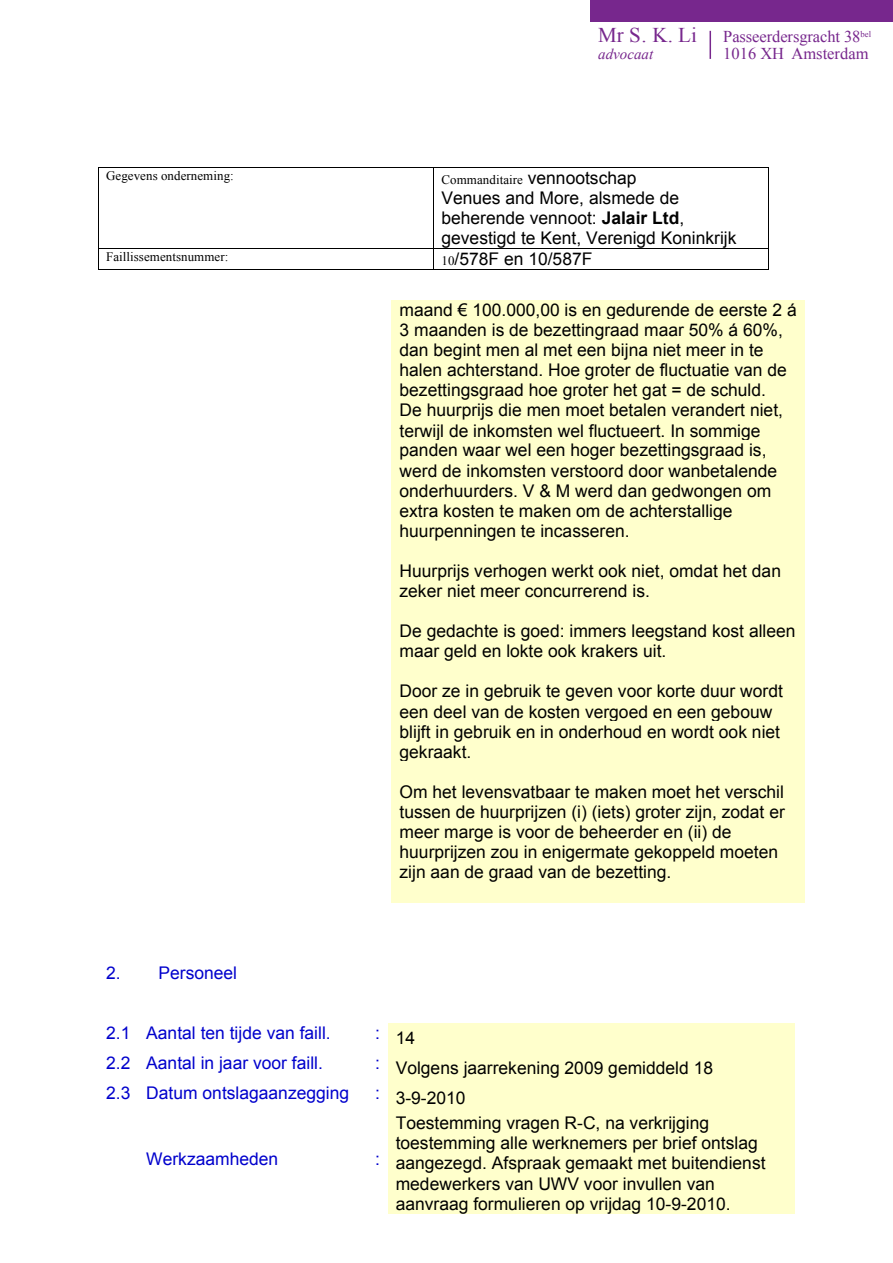
<style>
.page{position:relative;width:893px;height:1263px;background:#fff}
.page>*{position:absolute;margin:0;border:0;box-sizing:border-box;transform-origin:0 0}
.t1{font:21px "Times New Roman";color:#77278d}
.t2{font:17.4px/20.1px "Arial";color:#000}
.t3{font:17.4px "Arial";color:#00c}
.t4{font:16.5px "Times New Roman";letter-spacing:-.005em;color:#77278d}
.t5{font:italic 15px "Times New Roman";color:#77278d}
.t6{font:12.9px "Times New Roman";letter-spacing:.005em;color:#000}
.s1{font-family:"Arial";font-size:17.4px}
.s2{font-weight:700}
.s3{font-family:"Times New Roman";font-size:12.9px}
</style>
<div class="page">
<hr style="left:709px;top:31px;width:2px;height:28px;background:#77278d">
<div style="left:590px;top:0;width:303px;height:21px;background:#77278d"></div>
<hr style="left:98px;top:167px;width:335px;height:1px;background:#000">
<hr style="left:434px;top:167px;width:334px;height:1px;background:#000">
<hr style="left:98px;top:168px;width:1px;height:80px;background:#000">
<hr style="left:433px;top:168px;width:1px;height:80px;background:#000">
<hr style="left:768px;top:168px;width:1px;height:80px;background:#000">
<hr style="left:98px;top:248px;width:335px;height:1px;background:#000">
<hr style="left:434px;top:248px;width:334px;height:1px;background:#000">
<svg style="left:98px;top:249px;width:1px;height:20px"></svg>
<hr style="left:98px;top:269px;width:335px;height:1px;background:#000">
<svg style="left:433px;top:248px;width:1px;height:22px"></svg>
<hr style="left:434px;top:269px;width:334px;height:1px;background:#000">
<svg style="left:768px;top:248px;width:1px;height:22px"></svg>
<div style="left:391px;top:300px;width:414px;height:602px;background:#ffc"></div>
<div style="left:388px;top:1023px;width:407px;height:30px;background:#ffc"></div>
<div style="left:388px;top:1053px;width:407px;height:30px;background:#ffc"></div>
<div style="left:388px;top:1083px;width:407px;height:30px;background:#ffc"></div>
<div style="left:388px;top:1113px;width:407px;height:101px;background:#ffc"></div>
<p class="t1" style="left:598px;top:21px;width:100px">Mr S. K. Li</p>
<p class="t4" style="left:723px;top:25px;width:149px">Passeerdersgracht 38<sup>bel</sup></p>
<p class="t5" style="left:598px;top:44px;width:56px">advocaat</p>
<p class="t4" style="left:723px;top:42px;width:147px">1016 XH Amsterdam</p>
<p class="t6" style="left:106px;top:167px;width:129px">Gegevens onderneming:</p>
<p class="t6" style="left:441px;top:171px;width:197px">Commanditaire <span class="s1">vennootschap</span></p>
<p class="t2" style="left:441px;top:188px;width:297px">Venues and More, alsmede de beherende vennoot: <span class="s2">Jalair Ltd</span>, gevestigd te Kent, Verenigd Koninkrijk</p>
<p class="t6" style="left:106px;top:248px;width:124px">Faillissementsnummer:</p>
<p class="t2" style="left:441px;top:249px;width:152px"><span class="s3">10</span>/578F en 10/587F</p>
<p class="t2" style="left:400px;top:300px;width:399px">maand € 100.000,00 is en gedurende de eerste 2 á 3 maanden is de bezettingraad maar 50% á 60%, dan begint men al met een bijna niet meer in te halen achterstand. Hoe groter de fluctuatie van de bezettingsgraad hoe groter het gat = de schuld.<br>De huurprijs die men moet betalen verandert niet, terwijl de inkomsten wel fluctueert. In sommige panden waar wel een hoger bezettingsgraad is, werd de inkomsten verstoord door wanbetalende onderhuurders. V &amp; M werd dan gedwongen om extra kosten te maken om de achterstallige huurpenningen te incasseren.</p>
<p class="t2" style="left:400px;top:561px;width:383px">Huurprijs verhogen werkt ook niet, omdat het dan zeker niet meer concurrerend is.</p>
<p class="t2" style="left:400px;top:621px;width:398px">De gedachte is goed: immers leegstand kost alleen maar geld en lokte ook krakers uit.</p>
<p class="t2" style="left:400px;top:681px;width:385px">Door ze in gebruik te geven voor korte duur wordt een deel van de kosten vergoed en een gebouw blijft in gebruik en in onderhoud en wordt ook niet gekraakt.</p>
<p class="t2" style="left:400px;top:782px;width:387px">Om het levensvatbaar te maken moet het verschil tussen de huurprijzen (i) (iets) groter zijn, zodat er meer marge is voor de beheerder en (ii) de huurprijzen zou in enigermate gekoppeld moeten zijn aan de graad van de bezetting.</p>
<p class="t3" style="left:106px;top:961px;width:133px">2. Personeel</p>
<p class="t3" style="left:106px;top:1021px;width:226px">2.1 Aantal ten tijde van faill.</p>
<p class="t2" style="left:375px;top:1028px;width:42px"><sup>:</sup> 14</p>
<p class="t3" style="left:106px;top:1052px;width:218px">2.2 Aantal in jaar voor faill.</p>
<p class="t2" style="left:375px;top:1058px;width:340px"><sup>:</sup> Volgens jaarrekening 2009 gemiddeld 18</p>
<p class="t3" style="left:106px;top:1082px;width:245px">2.3 Datum ontslagaanzegging</p>
<p class="t2" style="left:375px;top:1088px;width:92px"><sup>:</sup> 3-9-2010</p>
<p class="t3" style="left:146px;top:1147px;width:133px">Werkzaamheden</p>
<p class="t3" style="left:375px;top:1147px;width:6px">:</p>
<p class="t2" style="left:396px;top:1113px;width:371px">Toestemming vragen R-C, na verkrijging toestemming alle werknemers per brief ontslag aangezegd. Afspraak gemaakt met buitendienst medewerkers van UWV voor invullen van aanvraag formulieren op vrijdag 10-9-2010.</p>
</div>
